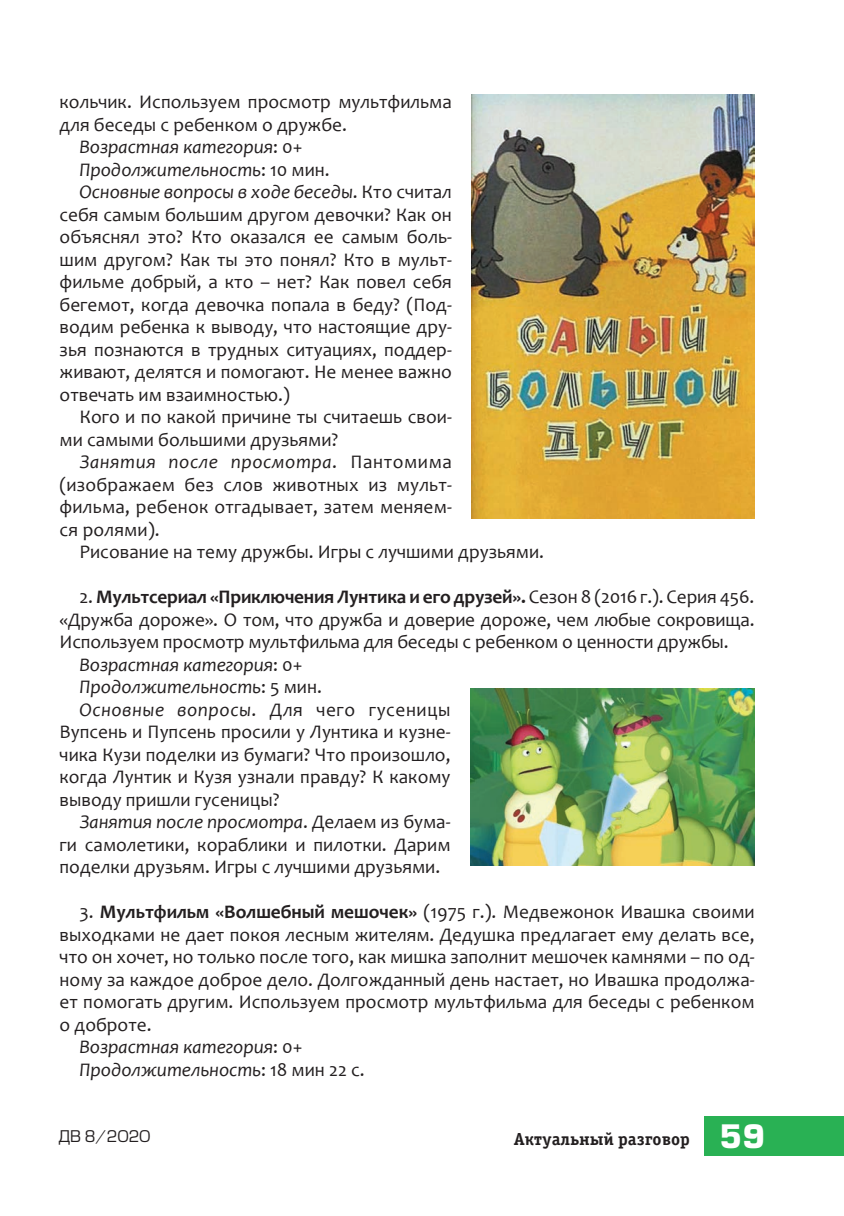
<style>
.page{position:relative;width:844px;height:1216px;background:#fff}
.page>*{position:absolute;margin:0;border:0;box-sizing:border-box;transform-origin:0 0}
.t1{font:19.25px "Candara";color:#231f20}
.t2{font:italic 19.25px "Candara";color:#231f20}
.t3{font:700 19.25px "Candara";letter-spacing:-.01em;color:#231f20}
.t4{font:italic 19.25px "Candara";letter-spacing:.03em;color:#231f20}
.t5{font:19.25px "Candara";letter-spacing:.03em;color:#231f20}
.t6{font:17.5px "Officina Serif Bold ITC";color:#231f20}
.t7{font:15.75px "Europe";color:#231f20}
.s1{font-style:normal}
.s2{font-weight:400}
.s3{font-style:italic}
.s4{font-weight:700}
.s5{font-family:"Europe";font-weight:700;font-size:31.5px;color:#fff}
</style>
<div class="page">
<div style="left:704px;top:1116px;width:139px;height:40px;background:#29b154"></div>
<img style="left:471px;top:94px;width:283px;height:425px">
<img style="left:470px;top:688px;width:284px;height:177px">
<p class="t1" style="left:60px;top:90px;width:394px">кольчик. Используем просмотр мультфильма</p>
<p class="t1" style="left:60px;top:112px;width:289px">для беседы с ребенком о дружбе.</p>
<p class="t2" style="left:79px;top:135px;width:224px">Возрастная категория<span class="s1">: 0+</span></p>
<p class="t2" style="left:79px;top:157px;width:252px">Продолжительность<span class="s1">: 10 мин.</span></p>
<p class="t2" style="left:79px;top:180px;width:374px">Основные вопросы в ходе беседы<span class="s1">. Кто считал</span></p>
<p class="t1" style="left:60px;top:202px;width:393px">себя самым большим другом девочки? Как он</p>
<p class="t1" style="left:60px;top:225px;width:393px">объяснял это? Кто оказался ее самым боль-</p>
<p class="t1" style="left:60px;top:247px;width:393px">шим другом? Как ты это понял? Кто в мульт-</p>
<p class="t1" style="left:60px;top:270px;width:393px">фильме добрый, а кто – нет? Как повел себя</p>
<p class="t1" style="left:60px;top:292px;width:393px">бегемот, когда девочка попала в беду? (Под-</p>
<p class="t1" style="left:60px;top:315px;width:393px">водим ребенка к выводу, что настоящие дру-</p>
<p class="t1" style="left:60px;top:337px;width:393px">зья познаются в трудных ситуациях, поддер-</p>
<p class="t1" style="left:60px;top:360px;width:393px">живают, делятся и помогают. Не менее важно</p>
<p class="t1" style="left:60px;top:382px;width:232px">отвечать им взаимностью.)</p>
<p class="t1" style="left:79px;top:405px;width:374px">Кого и по какой причине ты считаешь свои-</p>
<p class="t1" style="left:60px;top:427px;width:280px">ми самыми большими друзьями?</p>
<p class="t4" style="left:79px;top:450px;width:374px">Занятия после просмотра<span class="s1">. Пантомима</span></p>
<p class="t1" style="left:60px;top:472px;width:394px">(изображаем без слов животных из мульт-</p>
<p class="t1" style="left:60px;top:495px;width:394px">фильма, ребенок отгадывает, затем меняем-</p>
<p class="t1" style="left:60px;top:517px;width:102px">ся ролями).</p>
<p class="t1" style="left:79px;top:540px;width:466px">Рисование на тему дружбы. Игры с лучшими друзьями.</p>
<p class="t3" style="left:79px;top:585px;width:676px"><span class="s2">2.</span> Мультсериал «Приключения Лунтика и его друзей». <span class="s2">Сезон 8 (2016 г.). Серия 456.</span></p>
<p class="t1" style="left:60px;top:607px;width:696px">«Дружба дороже». О том, что дружба и доверие дороже, чем любые сокровища.</p>
<p class="t1" style="left:60px;top:629px;width:670px">Используем просмотр мультфильма для беседы с ребенком о ценности дружбы.</p>
<p class="t2" style="left:79px;top:652px;width:224px">Возрастная категория<span class="s1">: 0+</span></p>
<p class="t2" style="left:79px;top:674px;width:244px">Продолжительность<span class="s1">: 5 мин.</span></p>
<p class="t5" style="left:79px;top:697px;width:372px"><span class="s3">Основные вопросы</span>. Для чего гусеницы</p>
<p class="t1" style="left:60px;top:719px;width:392px">Вупсень и Пупсень просили у Лунтика и кузне-</p>
<p class="t1" style="left:60px;top:742px;width:392px">чика Кузи поделки из бумаги? Что произошло,</p>
<p class="t1" style="left:60px;top:764px;width:392px">когда Лунтик и Кузя узнали правду? К какому</p>
<p class="t1" style="left:60px;top:787px;width:221px">выводу пришли гусеницы?</p>
<p class="t2" style="left:79px;top:809px;width:372px">Занятия после просмотра<span class="s1">. Делаем из бума-</span></p>
<p class="t1" style="left:60px;top:832px;width:392px">ги самолетики, кораблики и пилотки. Дарим</p>
<p class="t1" style="left:60px;top:854px;width:382px">поделки друзьям. Игры с лучшими друзьями.</p>
<p class="t1" style="left:79px;top:899px;width:676px">3. <span class="s4">Мультфильм «Волшебный мешочек»</span> (1975 г.). Медвежонок Ивашка своими</p>
<p class="t1" style="left:60px;top:922px;width:696px">выходками не дает покоя лесным жителям. Дедушка предлагает ему делать все,</p>
<p class="t1" style="left:60px;top:944px;width:696px">что он хочет, но только после того, как мишка заполнит мешочек камнями – по од-</p>
<p class="t1" style="left:60px;top:967px;width:696px">ному за каждое доброе дело. Долгожданный день настает, но Ивашка продолжа-</p>
<p class="t1" style="left:60px;top:989px;width:696px">ет помогать другим. Используем просмотр мультфильма для беседы с ребенком</p>
<p class="t1" style="left:60px;top:1012px;width:93px">о доброте.</p>
<p class="t2" style="left:79px;top:1034px;width:224px">Возрастная категория<span class="s1">: 0+</span></p>
<p class="t2" style="left:79px;top:1057px;width:286px">Продолжительность<span class="s1">: 18 мин 22 с.</span></p>
<p class="t7" style="left:58px;top:1127px;width:93px">ДВ 8/2020</p>
<p class="t6" style="left:513px;top:1128px;width:252px">Актуальный разговор <span class="s5">59</span></p>
</div>
